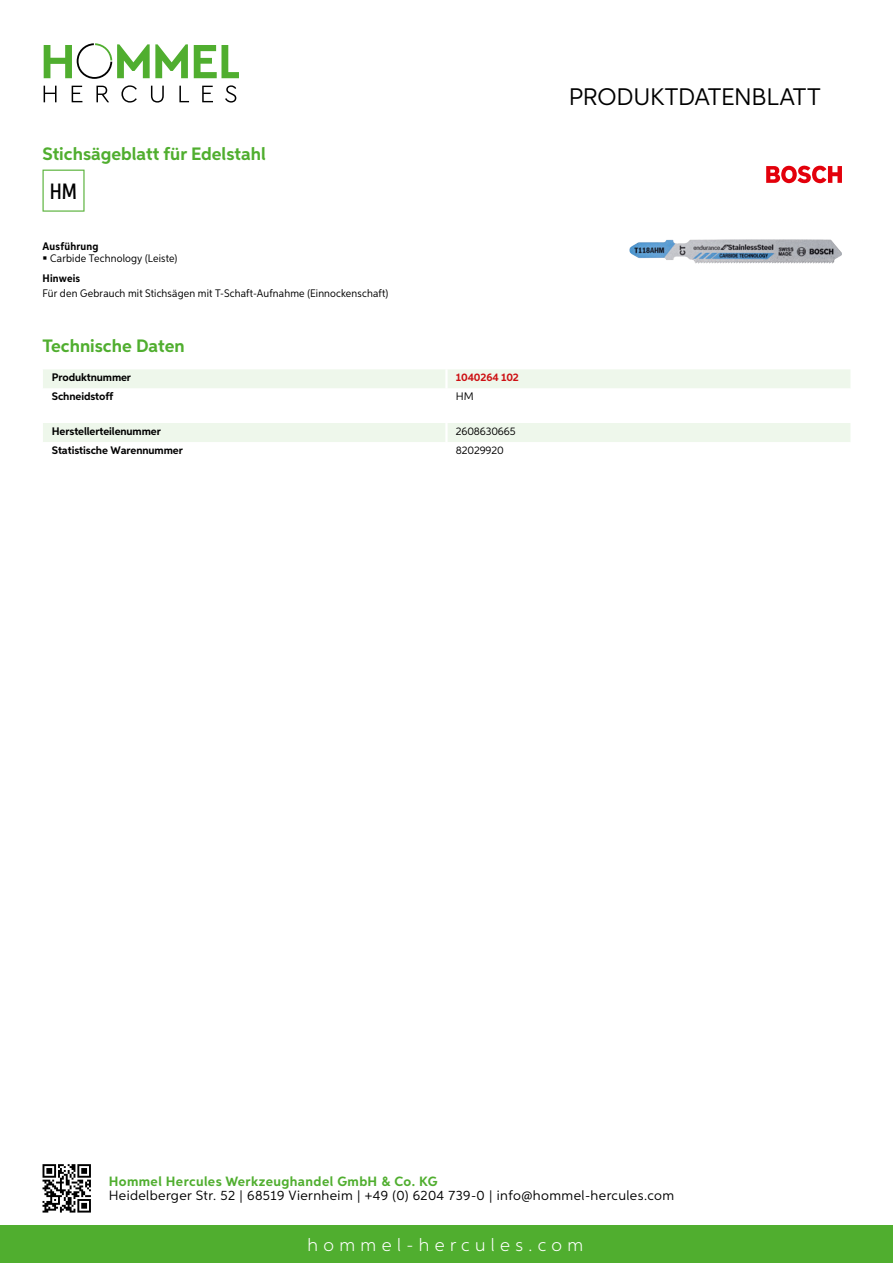
<style>
.page{position:relative;width:893px;height:1263px;background:#fff}
.page>*{position:absolute;margin:0;border:0;box-sizing:border-box;transform-origin:0 0}
.t1{font:24px "Aspira";letter-spacing:-.01em;color:#000}
.t2{font:500 22.2px "Aspira XX Nar";color:#000}
.t3{font:700 18px "Aspira";color:#50ae2f}
.t4{font:300 18px "Aspira";letter-spacing:.3em;color:#fff}
.t5{font:13.5px "Aspira";letter-spacing:.03em;color:#000}
.t6{font:700 13.5px "Aspira";letter-spacing:.03em;color:#50ae2f}
.t7{font:10.95px "Aspira Nar";letter-spacing:.015em;color:#000}
.t8{font:700 10.95px "Aspira";letter-spacing:-.01em;color:#000}
.t9{font:10.95px "Aspira";letter-spacing:-.01em;color:#000}
.t10{font:700 10.95px "Aspira Nar";letter-spacing:.02em;color:#000}
.t11{font:700 10.95px "Aspira";letter-spacing:-.01em;color:#cd1013}
</style>
<div class="page">
<div style="left:0;top:1226px;width:893px;height:37px;background:#50ae2f"></div>
<svg style="left:43px;top:1164px;width:48px;height:48px"></svg>
<svg style="left:194px;top:45px;width:45px;height:33px"></svg>
<svg style="left:44px;top:43px;width:144px;height:36px"></svg>
<svg style="left:44px;top:86px;width:13px;height:16px"></svg>
<svg style="left:72px;top:86px;width:10px;height:16px"></svg>
<svg style="left:96px;top:86px;width:13px;height:16px"></svg>
<svg style="left:121px;top:85px;width:16px;height:18px"></svg>
<svg style="left:151px;top:86px;width:13px;height:17px"></svg>
<svg style="left:179px;top:86px;width:10px;height:16px"></svg>
<svg style="left:202px;top:86px;width:11px;height:16px"></svg>
<svg style="left:225px;top:85px;width:11px;height:18px"></svg>
<div style="left:43px;top:369px;width:807px;height:19px;background:#eef7eb"></div>
<div style="left:43px;top:423px;width:807px;height:19px;background:#eef7eb"></div>
<svg style="left:43px;top:170px;width:42px;height:42px"></svg>
<img style="left:629px;top:239px;width:105px;height:25px">
<svg style="left:766px;top:166px;width:76px;height:17px"></svg>
<h3 class="t3" style="left:43px;top:142px;width:225px">Stichsägeblatt für Edelstahl</h3>
<h2 class="t2" style="left:50px;top:178px;width:29px">HM</h2>
<p class="t10" style="left:43px;top:239px;width:58px">Ausführung</p>
<p class="t7" style="left:50px;top:252px;width:129px">Carbide Technology (Leiste)</p>
<p class="t10" style="left:43px;top:271px;width:39px">Hinweis</p>
<p class="t7" style="left:43px;top:286px;width:347px">Für den Gebrauch mit Stichsägen mit T-Schaft-Aufnahme (Einnockenschaft)</p>
<h3 class="t3" style="left:43px;top:335px;width:144px">Technische Daten</h3>
<p class="t8" style="left:52px;top:371px;width:81px">Produktnummer</p>
<p class="t11" style="left:456px;top:371px;width:65px">1040264 102</p>
<p class="t8" style="left:52px;top:390px;width:63px">Schneidstoff</p>
<p class="t9" style="left:456px;top:390px;width:19px">HM</p>
<p class="t8" style="left:52px;top:424px;width:111px">Herstellerteilenummer</p>
<p class="t9" style="left:456px;top:424px;width:61px">2608630665</p>
<p class="t8" style="left:52px;top:444px;width:132px">Statistische Warennummer</p>
<p class="t9" style="left:456px;top:444px;width:49px">82029920</p>
<h1 class="t1" style="left:569px;top:82px;width:253px">Produktdatenblatt</h1>
<p class="t6" style="left:109px;top:1172px;width:330px">Hommel Hercules Werkzeughandel GmbH &amp; Co. KG</p>
<p class="t5" style="left:109px;top:1187px;width:567px">Heidelberger Str. 52 | 68519 Viernheim | +49 (0) 6204 739-0 | info@hommel-hercules.com</p>
<h3 class="t4" style="left:307px;top:1234px;width:277px">hommel-hercules.com</h3>
</div>
